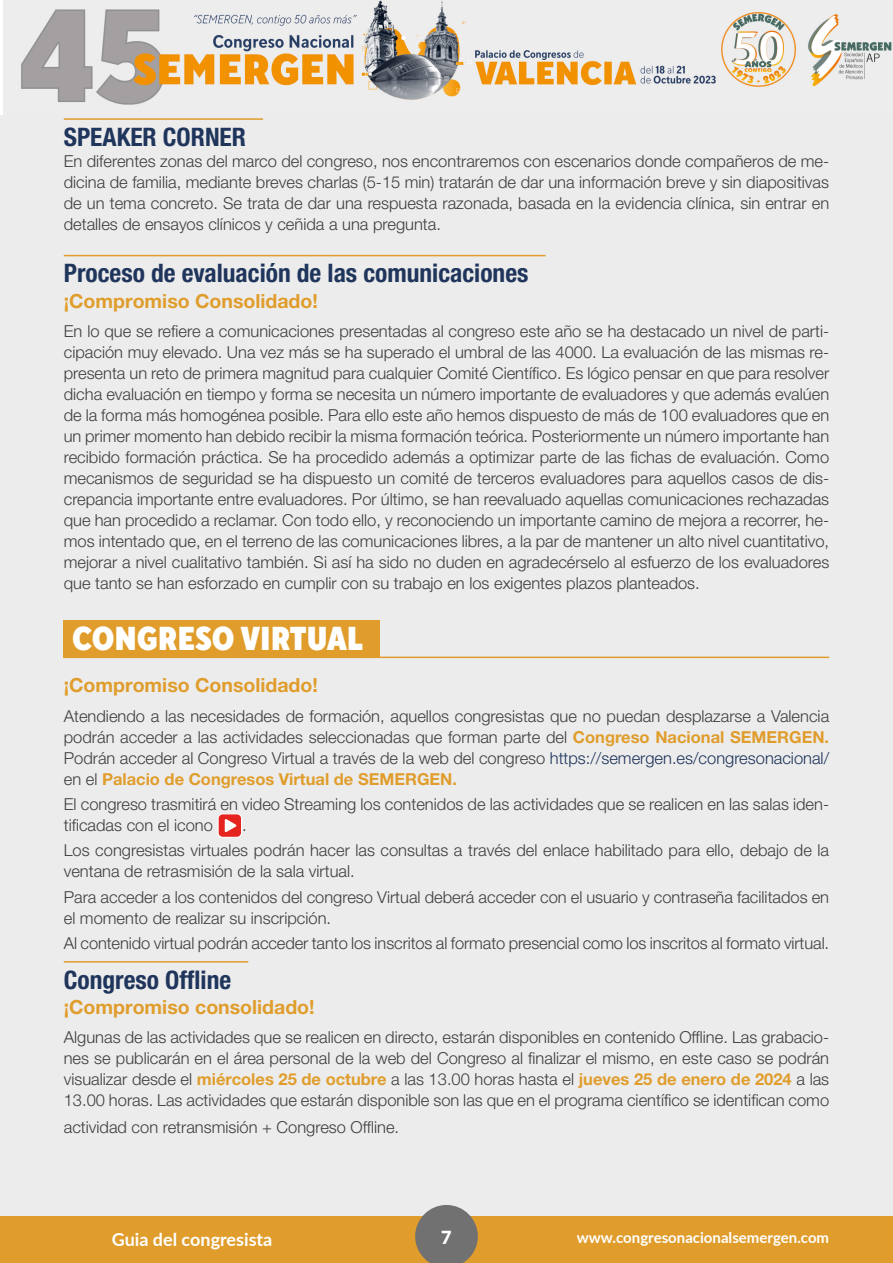
<style>
.page{position:relative;width:893px;height:1263px;background:#fff}
.page>*{position:absolute;margin:0;border:0;box-sizing:border-box;transform-origin:0 0}
.t1{font:900 33px "TT Norms Std Cond";color:#fff}
.t2{font:700 condensed 25.5px "Helvetica Neue LT Std";color:#1f355c}
.t3{font:700 19.5px "Helvetica Neue LT Std";color:#e09d2c}
.t4{font:700 18px "Lato";color:#fff}
.t5{font:900 18px "Lato";color:#fff}
.t6{font:300 16.5px/21px "Helvetica Neue LT Std";color:#3e3e3e;text-align:justify}
.t7{font:700 15px "Lato";color:#fff}
.s1{font-weight:700;color:#e09d2c}
.s2{color:#1f355c}
</style>
<div class="page">
<img style="left:3px;top:0;width:890px;height:115px">
<div style="left:0;top:115px;width:893px;height:1148px;background:#ececec"></div>
<div style="left:0;top:1216px;width:893px;height:47px;background:#e09d2c"></div>
<svg style="left:415px;top:1205px;width:63px;height:58px"></svg>
<hr style="left:64px;top:118px;width:199px;height:2px;background:#e09d2c">
<hr style="left:64px;top:255px;width:481px;height:1px;background:#e09d2c">
<div style="left:64px;top:620px;width:316px;height:37px;background:#e09d2c"></div>
<hr style="left:64px;top:657px;width:765px;height:1px;background:#e09d2c">
<hr style="left:64px;top:961px;width:184px;height:1px;background:#e09d2c">
<svg style="left:218px;top:813px;width:24px;height:25px"></svg>
<h2 class="t2" style="left:64px;top:121px;width:184px">SPEAKER CORNER</h2>
<p class="t6" style="left:64px;top:150px;width:767px">En diferentes zonas del marco del congreso, nos encontraremos con escenarios donde compañeros de me&shy;dicina de familia, mediante breves charlas (5-15 min) tratarán de dar una información breve y sin diapositivas de un tema concreto. Se trata de dar una respuesta razonada, basada en la evidencia clínica, sin entrar en detalles de ensayos clínicos y ceñida a una pregunta.</p>
<h2 class="t2" style="left:64px;top:258px;width:466px">Proceso de evaluación de las comunicaciones</h2>
<p class="t3" style="left:64px;top:289px;width:256px">¡Compromiso Consolidado!</p>
<p class="t6" style="left:64px;top:320px;width:767px">En lo que se refiere a comunicaciones presentadas al congreso este año se ha destacado un nivel de parti&shy;cipación muy elevado. Una vez más se ha superado el umbral de las 4000. La evaluación de las mismas re&shy;presenta un reto de primera magnitud para cualquier Comité Científico. Es lógico pensar en que para resolver dicha evaluación en tiempo y forma se necesita un número importante de evaluadores y que además evalúen de la forma más homogénea posible. Para ello este año hemos dispuesto de más de 100 evaluadores que en un primer momento han debido recibir la misma formación teórica. Posteriormente un número importante han recibido formación práctica. Se ha procedido además a optimizar parte de las fichas de evaluación. Como mecanismos de seguridad se ha dispuesto un comité de terceros evaluadores para aquellos casos de dis&shy;crepancia importante entre evaluadores. Por último, se han reevaluado aquellas comunicaciones rechazadas que han procedido a reclamar. Con todo ello, y reconociendo un importante camino de mejora a recorrer, he&shy;mos intentado que, en el terreno de las comunicaciones libres, a la par de mantener un alto nivel cuantitativo, mejorar a nivel cualitativo también. Si así ha sido no duden en agradecérselo al esfuerzo de los evaluadores que tanto se han esforzado en cumplir con su trabajo en los exigentes plazos planteados.</p>
<h1 class="t1" style="left:72px;top:617px;width:292px">CONGRESO VIRTUAL</h1>
<p class="t3" style="left:64px;top:673px;width:256px">¡Compromiso Consolidado!</p>
<p class="t6" style="left:64px;top:705px;width:767px">Atendiendo a las necesidades de formación, aquellos congresistas que no puedan desplazarse a Valencia podrán acceder a las actividades seleccionadas que forman parte del <span class="s1">Congreso Nacional SEMERGEN.<br></span>Podrán acceder al Congreso Virtual a través de la web del congreso <span class="s2">https://semergen.es/congresonacional/ </span>en el <span class="s1">Palacio de Congresos Virtual de SEMERGEN.</span></p>
<p class="t6" style="left:64px;top:793px;width:767px">El congreso trasmitirá en video Streaming los contenidos de las actividades que se realicen en las salas iden&shy;tificadas con el icono</p>
<p class="t6" style="left:64px;top:812px;width:767px;line-height:25.2px;text-indent:178px">.<br>Los congresistas virtuales podrán hacer las consultas a través del enlace habilitado para ello, debajo de la</p>
<p class="t6" style="left:64px;top:858px;width:767px;line-height:25.2px">ventana de retrasmisión de la sala virtual.<br>Para acceder a los contenidos del congreso Virtual deberá acceder con el usuario y contraseña facilitados en</p>
<p class="t6" style="left:64px;top:905px;width:767px;line-height:25.2px">el momento de realizar su inscripción.<br>Al contenido virtual podrán acceder tanto los inscritos al formato presencial como los inscritos al formato virtual.</p>
<h2 class="t2" style="left:64px;top:964px;width:169px">Congreso Offline</h2>
<p class="t3" style="left:64px;top:995px;width:252px">¡Compromiso consolidado!</p>
<p class="t6" style="left:64px;top:1026px;width:767px">Algunas de las actividades que se realicen en directo, estarán disponibles en contenido Offline. Las grabacio&shy;nes se publicarán en el área personal de la web del Congreso al finalizar el mismo, en este caso se podrán visualizar desde el <span class="s1">miércoles 25 de octubre</span> a las 13.00 horas hasta el <span class="s1">jueves 25 de enero de 2024</span> a las 13.00 horas. Las actividades que estarán disponible son las que en el programa científico se identifican como</p>
<p class="t6" style="left:64px;top:1116px;width:337px">actividad con retransmisión + Congreso Offline.</p>
<p class="t4" style="left:112px;top:1226px;width:162px">Guia del congresista</p>
<p class="t5" style="left:441px;top:1223px;width:12px">7</p>
<p class="t7" style="left:577px;top:1227px;width:254px">www.congresonacionalsemergen.com</p>
</div>
